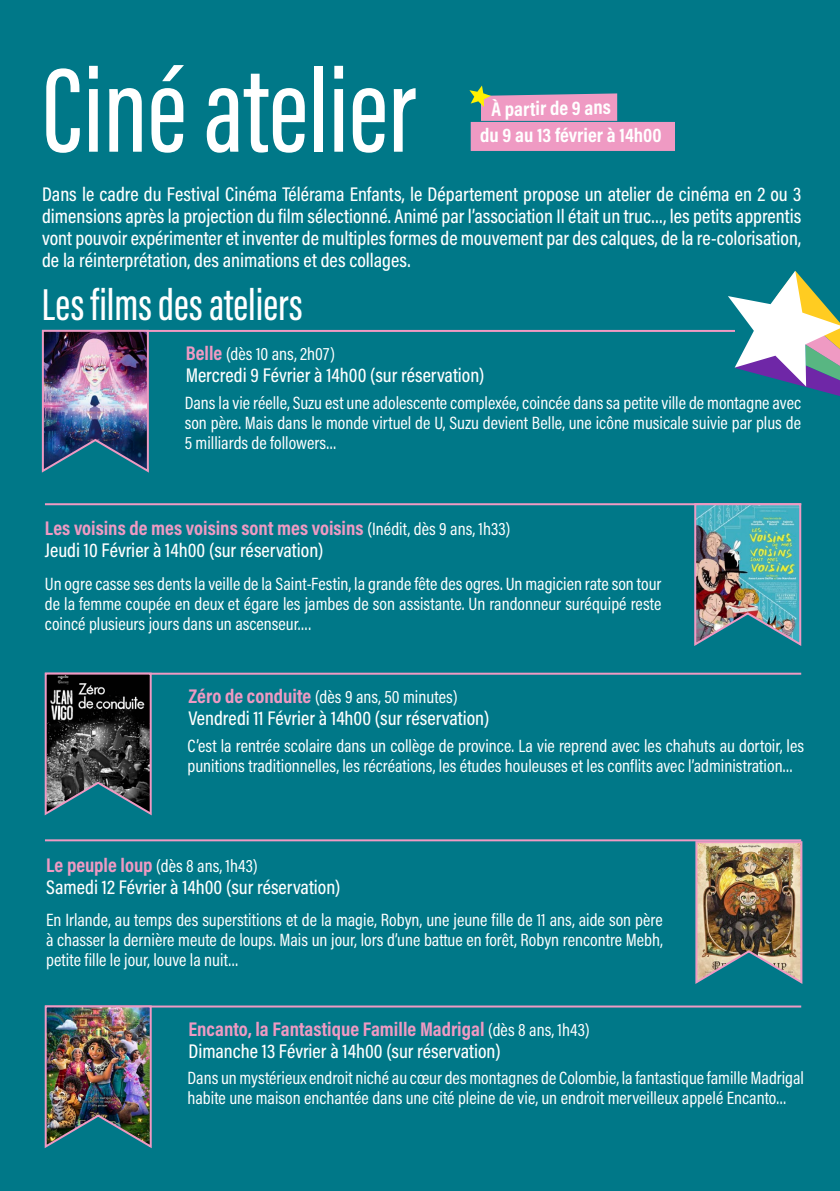
<style>
.page{position:relative;width:840px;height:1191px;background:#fff}
.page>*{position:absolute;margin:0;border:0;box-sizing:border-box;transform-origin:0 0}
.t1{font:500 123px "Acumin Pro Extra Cond";color:#fff}
.t2{font:500 46px "Acumin Pro Extra Cond";color:#fff}
.t3{font:500 20px/22px "Acumin Pro Cond";color:#fff;text-align:justify}
.t4{font:700 20px "Acumin Pro Cond";color:#ef9ac3}
.t5{font:700 20px "Acumin Pro Cond";color:#fff}
.t6{font:18px/20px "Acumin Pro Cond";color:#fff;text-align:justify}
.s1{font-weight:700;font-size:20px;color:#ef9ac3}
.s2{font-weight:400;font-size:18px;color:#fff}
</style>
<div class="page">
<div style="left:1px;top:0;width:838px;height:1191px;background:#007888"></div>
<svg style="left:727px;top:271px;width:112px;height:125px"></svg>
<hr style="left:42px;top:330px;width:692px;height:2px;background:#ef9ac3">
<hr style="left:45px;top:672px;width:755px;height:2px;background:#ef9ac3">
<hr style="left:45px;top:1005px;width:755px;height:2px;background:#ef9ac3">
<img style="left:41px;top:329px;width:109px;height:144px">
<svg style="left:44px;top:672px;width:109px;height:144px;background:#3c464b"></svg>
<img style="left:44px;top:1005px;width:109px;height:144px">
<hr style="left:45px;top:503px;width:755px;height:2px;background:#ef9ac3">
<hr style="left:45px;top:839px;width:755px;height:2px;background:#ef9ac3">
<img style="left:692px;top:503px;width:109px;height:143px">
<img style="left:694px;top:840px;width:109px;height:144px">
<div style="left:469px;top:121px;width:206px;height:31px;background:#ef9ac3;border:1px solid #007888"></div>
<svg style="left:469px;top:85px;width:148px;height:41px"></svg>
<p class="t1" style="left:42px;top:36px;width:375px">Ciné atelier</p>
<p class="t5" style="left:491px;top:96px;width:121px;rotate:-1deg">À partir de 9 ans</p>
<p class="t5" style="left:480px;top:122px;width:183px">du 9 au 13 février à 14h00</p>
<p class="t3" style="left:42px;top:183px;width:760px">Dans le cadre du Festival Cinéma Télérama Enfants, le Département propose un atelier de cinéma en 2 ou 3 dimensions après la projection du film sélectionné. Animé par l’association Il était un truc…, les petits apprentis vont pouvoir expérimenter et inventer de multiples formes de mouvement par des calques, de la re-colorisation, de la réinterprétation, des animations et des collages.</p>
<p class="t2" style="left:42px;top:277px;width:262px">Les films des ateliers</p>
<p class="t6" style="left:186px;top:344px;width:151px"><span class="s1">Belle</span> (dès 10 ans, 2h07)</p>
<p class="t3" style="left:186px;top:364px;width:300px">Mercredi 9 Février à 14h00 (sur réservation)</p>
<p class="t6" style="left:185px;top:392px;width:617px">Dans la vie réelle, Suzu est une adolescente complexée, coincée dans sa petite ville de montagne avec son père. Mais dans le monde virtuel de U, Suzu devient Belle, une icône musicale suivie par plus de 5 milliards de followers…</p>
<p class="t4" style="left:45px;top:515px;width:467px">Les voisins de mes voisins sont mes voisins <span class="s2">(Inédit, dès 9 ans, 1h33)</span></p>
<p class="t3" style="left:45px;top:539px;width:280px">Jeudi 10 Février à 14h00 (sur réservation)</p>
<p class="t6" style="left:45px;top:573px;width:617px">Un ogre casse ses dents la veille de la Saint-Festin, la grande fête des ogres. Un magicien rate son tour de la femme coupée en deux et égare les jambes de son assistante. Un randonneur suréquipé reste coincé plusieurs jours dans un ascenseur….</p>
<p class="t6" style="left:188px;top:686px;width:270px"><span class="s1">Zéro de conduite</span> (dès 9 ans, 50 minutes)</p>
<p class="t3" style="left:188px;top:707px;width:302px">Vendredi 11 Février à 14h00 (sur réservation)</p>
<p class="t6" style="left:187px;top:735px;width:617px">C’est la rentrée scolaire dans un collège de province. La vie reprend avec les chahuts au dortoir, les punitions traditionnelles, les récréations, les études houleuses et les conflits avec l’administration…</p>
<p class="t6" style="left:46px;top:855px;width:213px"><span class="s1">Le peuple loup</span> (dès 8 ans, 1h43)</p>
<p class="t3" style="left:46px;top:875px;width:296px">Samedi 12 Février à 14h00 (sur réservation)</p>
<p class="t6" style="left:46px;top:909px;width:617px">En Irlande, au temps des superstitions et de la magie, Robyn, une jeune fille de 11 ans, aide son père à chasser la dernière meute de loups. Mais un jour, lors d’une battue en forêt, Robyn rencontre Mebh, petite fille le jour, louve la nuit…</p>
<p class="t4" style="left:188px;top:1015px;width:402px">Encanto, la Fantastique Famille Madrigal <span class="s2">(dès 8 ans, 1h43)</span></p>
<p class="t3" style="left:188px;top:1039px;width:313px">Dimanche 13 Février à 14h00 (sur réservation)</p>
<p class="t6" style="left:187px;top:1067px;width:617px">Dans un mystérieux endroit niché au cœur des montagnes de Colombie, la fantastique famille Madrigal habite une maison enchantée dans une cité pleine de vie, un endroit merveilleux appelé Encanto…</p>
</div>
